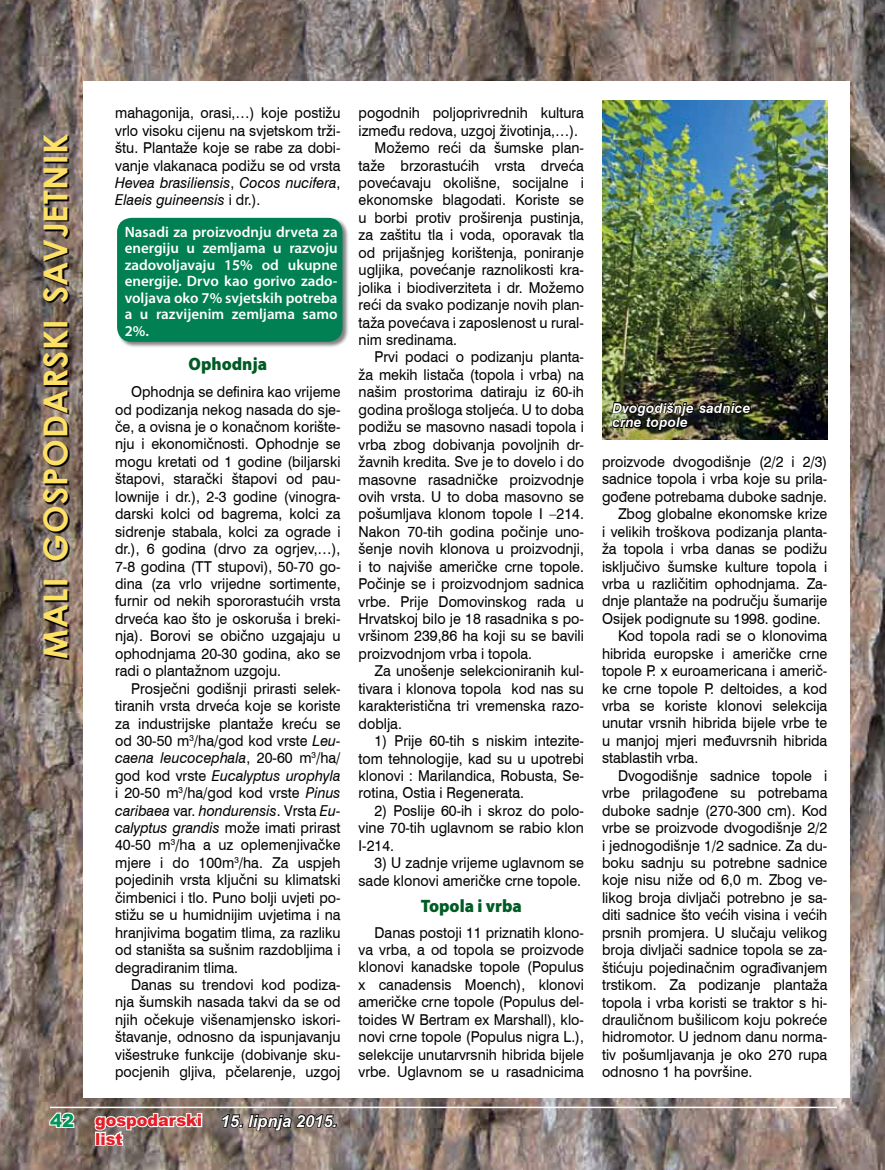
<style>
.page{position:relative;width:885px;height:1170px;background:#fff}
.page>*{position:absolute;margin:0;border:0;box-sizing:border-box;transform-origin:0 0}
.t1{font:700 33px "Century Gothic";letter-spacing:.03em;color:#fde066}
.t2{font:900 18px "Myriad Pro";color:#005b24;scale:.95 1}
.t3{font:900 18px "Arial";color:#009659}
.t4{font:900 16.5px/17.9px "Arial";color:#e31f27}
.t5{font:15px/17.4px "Swiss 721 BT";color:#000;text-align:justify;scale:.95 1}
.t6{font:600 15px/16.5px "Myriad Pro";color:#fff;text-align:justify}
.t7{font:italic 700 13.5px/14.9px "Swiss 721 BT";letter-spacing:.015em;color:#fff}
.s1{font-style:italic}
.s2{font-weight:700;font-style:italic;color:#fff}
</style>
<div class="page">
<img style="left:0;top:0;width:884px;height:1169px">
<svg style="left:45px;top:135px;width:25px;height:524px;background:#4f453f"></svg>
<hr style="left:50px;top:1106px;width:786px;height:2px;background:#fff">
<svg style="left:220px;top:1112px;width:118px;height:19px;background:#564d49"></svg>
<svg style="left:93px;top:1111px;width:109px;height:36px"></svg>
<svg style="left:48px;top:1110px;width:28px;height:18px"></svg>
<div style="left:83px;top:81px;width:766px;height:1016px;background:#fff"></div>
<div style="left:117px;top:217px;width:232px;height:132px;background:#000;opacity:.5"></div>
<div style="left:117px;top:218px;width:225px;height:124px;background:#008053;border-radius:14px"></div>
<img style="left:602px;top:101px;width:225px;height:339px">
<img style="left:610px;top:390px;width:141px;height:50px">
<h1 class="t1" style="left:30px;top:659px;width:527px;rotate:-90deg">MALI GOSPODARSKI SAVJETNIK</h1>
<p class="t3" style="left:50px;top:1107px;width:26px">42</p>
<p class="t5" style="left:115px;top:104px;width:239px">mahagonija, orasi,…) koje postižu vrlo visoku cijenu na svjetskom trži&shy;štu. Plantaže koje se rabe za dobi&shy;vanje vlakanaca podižu se od vrsta <span class="s1">Hevea brasiliensis</span>, <span class="s1">Cocos nucifera</span>, <span class="s1">Elaeis guineensis</span> i dr.).</p>
<p class="t6" style="left:125px;top:223px;width:214px">Nasadi za proizvodnju drveta za energiju u zemljama u razvoju zadovoljavaju 15% od ukupne energije. Drvo kao gorivo zado&shy;voljava oko 7% svjetskih potreba a u razvijenim zemljama samo 2%.</p>
<p class="t2" style="left:188px;top:352px;width:84px">Ophodnja</p>
<p class="t5" style="left:115px;top:383px;width:239px;text-indent:16px">Ophodnja se definira kao vrijeme od podizanja nekog nasada do sje&shy;če, a ovisna je o konačnom korište&shy;nju i ekonomičnosti. Ophodnje se mogu kretati od 1 godine (biljarski štapovi, starački štapovi od pau&shy;lownije i dr.), 2-3 godine (vinogra&shy;darski kolci od bagrema, kolci za sidrenje stabala, kolci za ograde i dr.), 6 godina (drvo za ogrjev,…), 7-8 godina (TT stupovi), 50-70 go&shy;dina (za vrlo vrijedne sortimente, furnir od nekih spororastućih vrsta drveća kao što je oskoruša i breki&shy;nja). Borovi se obično uzgajaju u ophodnjama 20-30 godina, ako se radi o plantažnom uzgoju.</p>
<p class="t5" style="left:115px;top:679px;width:239px;text-indent:16px">Prosječni godišnji prirasti selek&shy;tiranih vrsta drveća koje se koriste za industrijske plantaže kreću se od 30-50 m<sup>3</sup>/ha/god kod vrste <span class="s1">Leu&shy;caena leucocephala</span>, 20-60 m<sup>3</sup>/ha/ god kod vrste <span class="s1">Eucalyptus urophyla </span>i 20-50 m<sup>3</sup>/ha/god kod vrste <span class="s1">Pinus caribaea</span> var. <span class="s1">hondurensis</span>. Vrsta <span class="s1">Eu&shy;calyptus grandis</span> može imati prirast 40-50 m<sup>3</sup>/ha a uz oplemenjivačke mjere i do 100m<sup>3</sup>/ha. Za uspjeh pojedinih vrsta ključni su klimatski čimbenici i tlo. Puno bolji uvjeti po&shy;stižu se u humidnijim uvjetima i na hranjivima bogatim tlima, za razliku od staništa sa sušnim razdobljima i degradiranim tlima.</p>
<p class="t5" style="left:115px;top:975px;width:239px;text-indent:16px">Danas su trendovi kod podiza&shy;nja šumskih nasada takvi da se od njih očekuje višenamjensko iskori&shy;štavanje, odnosno da ispunjavanju višestruke funkcije (dobivanje sku&shy;pocjenih gljiva, pčelarenje, uzgoj</p>
<p class="t4" style="left:95px;top:1111px;width:243px">gospodarski <span class="s2">15. lipnja 2015. </span>list</p>
<p class="t5" style="left:358px;top:104px;width:239px">pogodnih poljoprivrednih kultura</p>
<p class="t5" style="left:358px;top:121px;width:232px">između redova, uzgoj životinja,…).</p>
<p class="t5" style="left:374px;top:139px;width:222px">Možemo reći da šumske plan-</p>
<p class="t5" style="left:358px;top:156px;width:239px">taže brzorastućih vrsta drveća</p>
<p class="t5" style="left:358px;top:174px;width:239px">povećavaju okolišne, socijalne i</p>
<p class="t5" style="left:358px;top:191px;width:239px">ekonomske blagodati. Koriste se</p>
<p class="t5" style="left:358px;top:209px;width:239px">u borbi protiv proširenja pustinja,</p>
<p class="t5" style="left:358px;top:226px;width:239px">za zaštitu tla i voda, oporavak tla</p>
<p class="t5" style="left:358px;top:243px;width:239px">od prijašnjeg korištenja, poniranje</p>
<p class="t5" style="left:358px;top:261px;width:239px">ugljika, povećanje raznolikosti kra-</p>
<p class="t5" style="left:358px;top:278px;width:239px">jolika i biodiverziteta i dr. Možemo</p>
<p class="t5" style="left:358px;top:296px;width:239px">reći da svako podizanje novih plan-</p>
<p class="t5" style="left:358px;top:313px;width:239px">taža povećava i zaposlenost u rural-</p>
<p class="t5" style="left:358px;top:331px;width:105px">nim sredinama.</p>
<p class="t5" style="left:374px;top:348px;width:222px">Prvi podaci o podizanju planta-</p>
<p class="t5" style="left:358px;top:366px;width:239px">ža mekih listača (topola i vrba) na</p>
<p class="t5" style="left:358px;top:383px;width:239px">našim prostorima datiraju iz 60-ih</p>
<p class="t5" style="left:358px;top:400px;width:239px">godina prošloga stoljeća. U to doba</p>
<p class="t5" style="left:358px;top:418px;width:239px">podižu se masovno nasadi topola i</p>
<p class="t5" style="left:358px;top:435px;width:239px">vrba zbog dobivanja povoljnih dr-</p>
<p class="t5" style="left:358px;top:453px;width:239px">žavnih kredita. Sve je to dovelo i do</p>
<p class="t5" style="left:358px;top:470px;width:239px">masovne rasadničke proizvodnje</p>
<p class="t5" style="left:358px;top:488px;width:239px">ovih vrsta. U to doba masovno se</p>
<p class="t5" style="left:358px;top:505px;width:239px">pošumljava klonom topole I –214.</p>
<p class="t5" style="left:358px;top:522px;width:239px">Nakon 70-tih godina počinje uno-</p>
<p class="t5" style="left:358px;top:540px;width:239px">šenje novih klonova u proizvodnji,</p>
<p class="t5" style="left:358px;top:557px;width:239px">i to najviše američke crne topole.</p>
<p class="t5" style="left:358px;top:575px;width:239px">Počinje se i proizvodnjom sadnica</p>
<p class="t5" style="left:358px;top:592px;width:239px">vrbe. Prije Domovinskog rada u</p>
<p class="t5" style="left:358px;top:610px;width:239px">Hrvatskoj bilo je 18 rasadnika s po-</p>
<p class="t5" style="left:358px;top:627px;width:239px">vršinom 239,86 ha koji su se bavili</p>
<p class="t5" style="left:358px;top:644px;width:184px">proizvodnjom vrba i topola.</p>
<p class="t5" style="left:374px;top:662px;width:222px">Za unošenje selekcioniranih kul-</p>
<p class="t5" style="left:358px;top:679px;width:239px">tivara i klonova topola kod nas su</p>
<p class="t5" style="left:358px;top:697px;width:239px">karakteristična tri vremenska razo-</p>
<p class="t5" style="left:358px;top:714px;width:47px">doblja.</p>
<p class="t5" style="left:358px;top:732px;width:239px;text-indent:16px">1) Prije 60-tih s niskim intezite&shy;tom tehnologije, kad su u upotrebi klonovi : Marilandica, Robusta, Se&shy;rotina, Ostia i Regenerata.</p>
<p class="t5" style="left:358px;top:801px;width:239px;text-indent:16px">2) Poslije 60-ih i skroz do polo&shy;vine 70-tih uglavnom se rabio klon I-214.</p>
<p class="t5" style="left:358px;top:854px;width:239px;text-align:right">3) U zadnje vrijeme uglavnom se sade klonovi američke crne topole.</p>
<p class="t2" style="left:420px;top:893px;width:108px">Topola i vrba</p>
<p class="t5" style="left:358px;top:923px;width:239px;text-indent:16px">Danas postoji 11 priznatih klono&shy;va vrba, a od topola se proizvode klonovi kanadske topole (Populus x canadensis Moench), klonovi američke crne topole (Populus del&shy;toides W Bertram ex Marshall), klo&shy;novi crne topole (Populus nigra L.), selekcije unutarvrsnih hibrida bijele vrbe. Uglavnom se u rasadnicima</p>
<p class="t7" style="left:612px;top:400px;width:140px">Dvogodišnje sadnice crne topole</p>
<p class="t5" style="left:602px;top:452px;width:239px">proizvode dvogodišnje (2/2 i 2/3)</p>
<p class="t5" style="left:602px;top:470px;width:239px">sadnice topola i vrba koje su prila-</p>
<p class="t5" style="left:602px;top:487px;width:238px">gođene potrebama duboke sadnje.</p>
<p class="t5" style="left:618px;top:505px;width:222px">Zbog globalne ekonomske krize</p>
<p class="t5" style="left:602px;top:522px;width:239px">i velikih troškova podizanja planta-</p>
<p class="t5" style="left:602px;top:540px;width:239px">ža topola i vrba danas se podižu</p>
<p class="t5" style="left:602px;top:557px;width:239px">isključivo šumske kulture topola i</p>
<p class="t5" style="left:602px;top:574px;width:239px">vrba u različitim ophodnjama. Za-</p>
<p class="t5" style="left:602px;top:592px;width:239px">dnje plantaže na području šumarije</p>
<p class="t5" style="left:602px;top:609px;width:232px">Osijek podignute su 1998. godine.</p>
<p class="t5" style="left:618px;top:627px;width:222px">Kod topola radi se o klonovima</p>
<p class="t5" style="left:602px;top:644px;width:239px">hibrida europske i američke crne</p>
<p class="t5" style="left:602px;top:662px;width:239px">topole P. x euroamericana i američ-</p>
<p class="t5" style="left:602px;top:679px;width:239px">ke crne topole P. deltoides, a kod</p>
<p class="t5" style="left:602px;top:696px;width:239px">vrba se koriste klonovi selekcija</p>
<p class="t5" style="left:602px;top:714px;width:239px">unutar vrsnih hibrida bijele vrbe te</p>
<p class="t5" style="left:602px;top:731px;width:239px">u manjoj mjeri međuvrsnih hibrida</p>
<p class="t5" style="left:602px;top:749px;width:103px">stablastih vrba.</p>
<p class="t5" style="left:618px;top:766px;width:222px">Dvogodišnje sadnice topole i</p>
<p class="t5" style="left:602px;top:784px;width:239px">vrbe prilagođene su potrebama</p>
<p class="t5" style="left:602px;top:801px;width:239px">duboke sadnje (270-300 cm). Kod</p>
<p class="t5" style="left:602px;top:818px;width:239px">vrbe se proizvode dvogodišnje 2/2</p>
<p class="t5" style="left:602px;top:836px;width:239px">i jednogodišnje 1/2 sadnice. Za du-</p>
<p class="t5" style="left:602px;top:853px;width:239px">boku sadnju su potrebne sadnice</p>
<p class="t5" style="left:602px;top:871px;width:239px">koje nisu niže od 6,0 m. Zbog ve-</p>
<p class="t5" style="left:602px;top:888px;width:239px">likog broja divljači potrebno je sa-</p>
<p class="t5" style="left:602px;top:906px;width:239px">diti sadnice što većih visina i većih</p>
<p class="t5" style="left:602px;top:923px;width:239px">prsnih promjera. U slučaju velikog</p>
<p class="t5" style="left:602px;top:940px;width:239px">broja divljači sadnice topola se za-</p>
<p class="t5" style="left:602px;top:958px;width:239px">štićuju pojedinačnim ograđivanjem</p>
<p class="t5" style="left:602px;top:975px;width:239px">trstikom. Za podizanje plantaža</p>
<p class="t5" style="left:602px;top:993px;width:239px">topola i vrba koristi se traktor s hi-</p>
<p class="t5" style="left:602px;top:1010px;width:239px">drauličnom bušilicom koju pokreće</p>
<p class="t5" style="left:602px;top:1028px;width:239px">hidromotor. U jednom danu norma-</p>
<p class="t5" style="left:602px;top:1045px;width:239px">tiv pošumljavanja je oko 270 rupa</p>
<p class="t5" style="left:602px;top:1062px;width:160px">odnosno 1 ha površine.</p>
</div>
